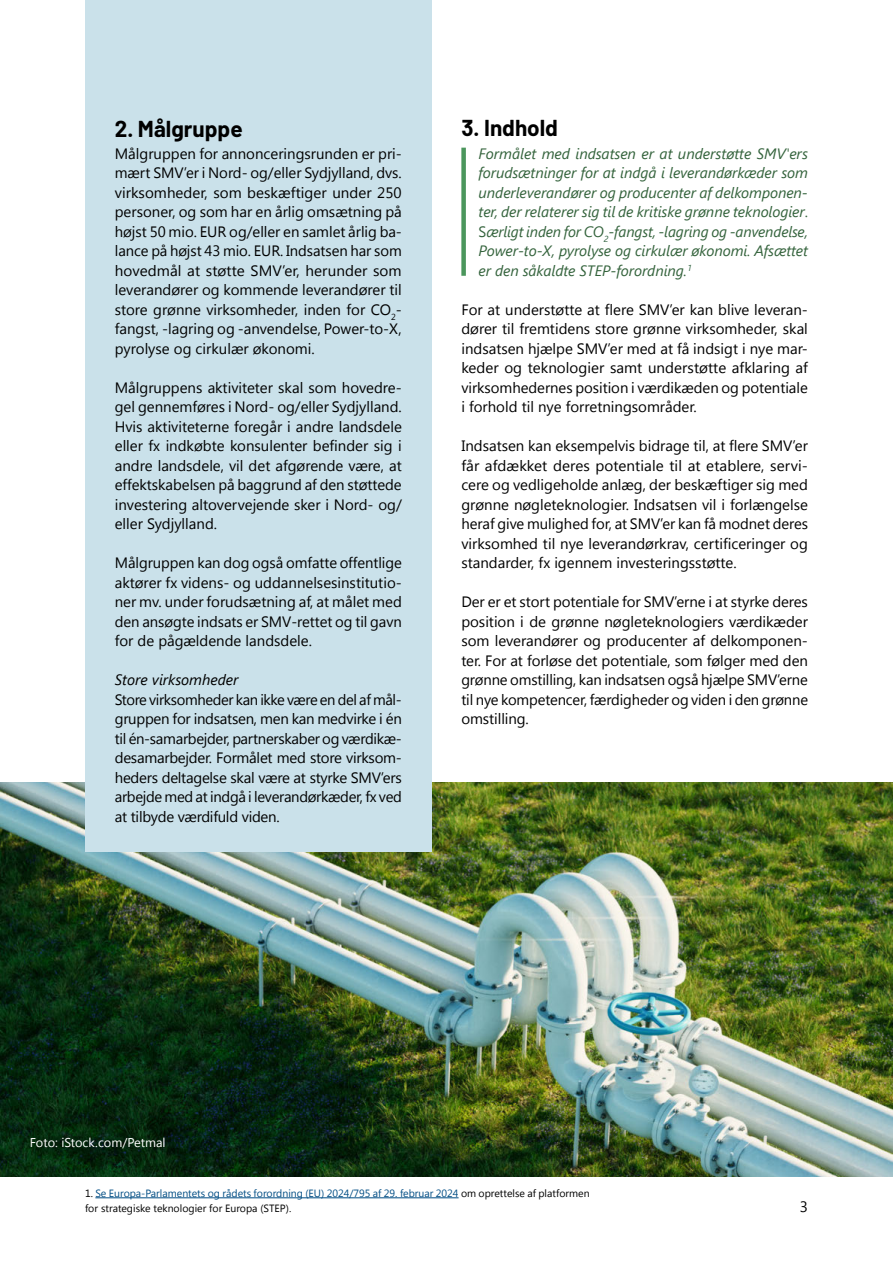
<style>
.page{position:relative;width:893px;height:1263px;background:#fff}
.page>*{position:absolute;margin:0;border:0;box-sizing:border-box;transform-origin:0 0}
.t1{font:700 22.5px "Barlow";color:#000}
.t2{font:15px/19.5px "Segoe UI";color:#000;text-align:justify}
.t3{font:italic 15px/19.5px "Segoe UI";letter-spacing:-.005em;color:#34633c;text-align:justify}
.t4{font:italic 15px "Segoe UI";color:#000}
.t5{font:12.75px "Segoe UI";color:#fff}
.t6{font:10.5px/15px "Segoe UI";color:#000}
.s1{font-family:"Segoe UI2"}
.s2{font-style:normal}
.s3{color:#004d84}
</style>
<div class="page">
<img style="left:0;top:783px;width:893px;height:393px">
<div style="left:85px;top:0;width:347px;height:852px;background:#cae1ea"></div>
<hr style="left:95px;top:1197px;width:364px;height:1px;background:#004d84">
<div style="left:461px;top:148px;width:5px;height:128px;background:#4b965c"></div>
<h1 class="t1" style="left:115px;top:112px;width:129px">2. Målgruppe</h1>
<p class="t2" style="left:115px;top:143px;width:289px">Målgruppen for annonceringsrunden er pri&shy;mært SMV’er i Nord- og/eller Sydjylland, dvs. virksomheder, som beskæftiger under 250 personer, og som har en årlig omsætning på højst 50 mio. EUR og/eller en samlet årlig ba&shy;lance på højst 43 mio. EUR. Indsatsen har som hovedmål at støtte SMV’er, herunder som leverandører og kommende leverandører til store grønne virksomheder, inden for CO<sub>2</sub>- fangst, -lagring og -anvendelse, Power-to-X, pyrolyse og cirkulær økonomi.</p>
<p class="t2" style="left:115px;top:377px;width:289px">Målgruppens aktiviteter skal som hovedre&shy;gel gennemføres i Nord- og/eller Sydjylland.<br>Hvis aktiviteterne foregår i andre landsdele <span class="s1">eller fx indkøbte konsulenter befinder sig i </span>andre landsdele, vil det afgørende være, at effektskabelsen på baggrund af den støttede investering altovervejende sker i Nord- og/ eller Sydjylland.</p>
<p class="t2" style="left:115px;top:553px;width:289px">Målgruppen kan dog også omfatte offentlige aktører fx videns- og uddannelsesinstitutio&shy;ner mv. under forudsætning af, at målet med den ansøgte indsats er SMV-rettet og til gavn for de pågældende landsdele.</p>
<h2 class="t4" style="left:115px;top:671px;width:125px">Store virksomheder</h2>
<p class="t2" style="left:115px;top:689px;width:289px">Store virksomheder kan ikke være en del af mål&shy;gruppen for indsatsen, men kan medvirke i én til én-samarbejder, partnerskaber og værdikæ&shy;desamarbejder. Formålet med store virksom&shy;heders deltagelse skal være at styrke SMV’ers arbejde med at indgå i leverandørkæder, fx ved at tilbyde værdifuld viden.</p>
<h1 class="t1" style="left:461px;top:112px;width:98px">3. Indhold</h1>
<p class="t3" style="left:479px;top:144px;width:331px">Formålet med indsatsen er at understøtte SMV'ers forudsætninger for at indgå i leverandørkæder som underleverandører og producenter af delkomponen&shy;ter, der relaterer sig til de kritiske grønne teknologier<span class="s2">.<br>S</span>ærligt inden for CO<sub>2</sub>-fangst, -lagring og -anvendelse, Power-to-X, pyrolyse og cirkulær økonomi. Afsættet er den såkaldte STEP-forordning.<sup>1</sup></p>
<p class="t2" style="left:461px;top:299px;width:348px"><span class="s1">For at understøtte at flere SMV’er kan blive leveran&shy;</span>dører til fremtidens store grønne virksomheder, skal indsatsen hjælpe SMV’er med at få indsigt i nye mar&shy;keder og teknologier samt understøtte afklaring af virksomhedernes position i værdikæden og potentiale i forhold til nye forretningsområder.</p>
<p class="t2" style="left:461px;top:436px;width:348px"><span class="s1">Indsatsen kan eksempelvis bidrage til, at flere SMV’er </span>får afdækket deres potentiale til at etablere, servi&shy;cere og vedligeholde anlæg, der beskæftiger sig med grønne nøgleteknologier. Indsatsen vil i forlængelse heraf give mulighed for, at SMV’er kan få modnet deres <span class="s1">virksomhed til nye leverandørkrav, certificeringer og </span>standarder, fx igennem investeringsstøtte.</p>
<p class="t2" style="left:461px;top:592px;width:348px">Der er et stort potentiale for SMV’erne i at styrke deres position i de grønne nøgleteknologiers værdikæder som leverandører og producenter af delkomponen&shy;ter. For at forløse det potentiale, som følger med den grønne omstilling, kan indsatsen også hjælpe SMV’erne til nye kompetencer, færdigheder og viden i den grønne omstilling.</p>
<p class="t5" style="left:30px;top:1133px;width:137px">Foto: iStock.com/Petmal</p>
<p class="t6" style="left:85px;top:1185px;width:506px">1. <span class="s3">Se Europa-Parlamentets og rådets forordning (EU) 2024/795 af 29. februar 2024</span> om oprettelse af platformen for strategiske teknologier for Europa (STEP).</p>
<p class="t2" style="left:800px;top:1196px;width:10px">3</p>
</div>
